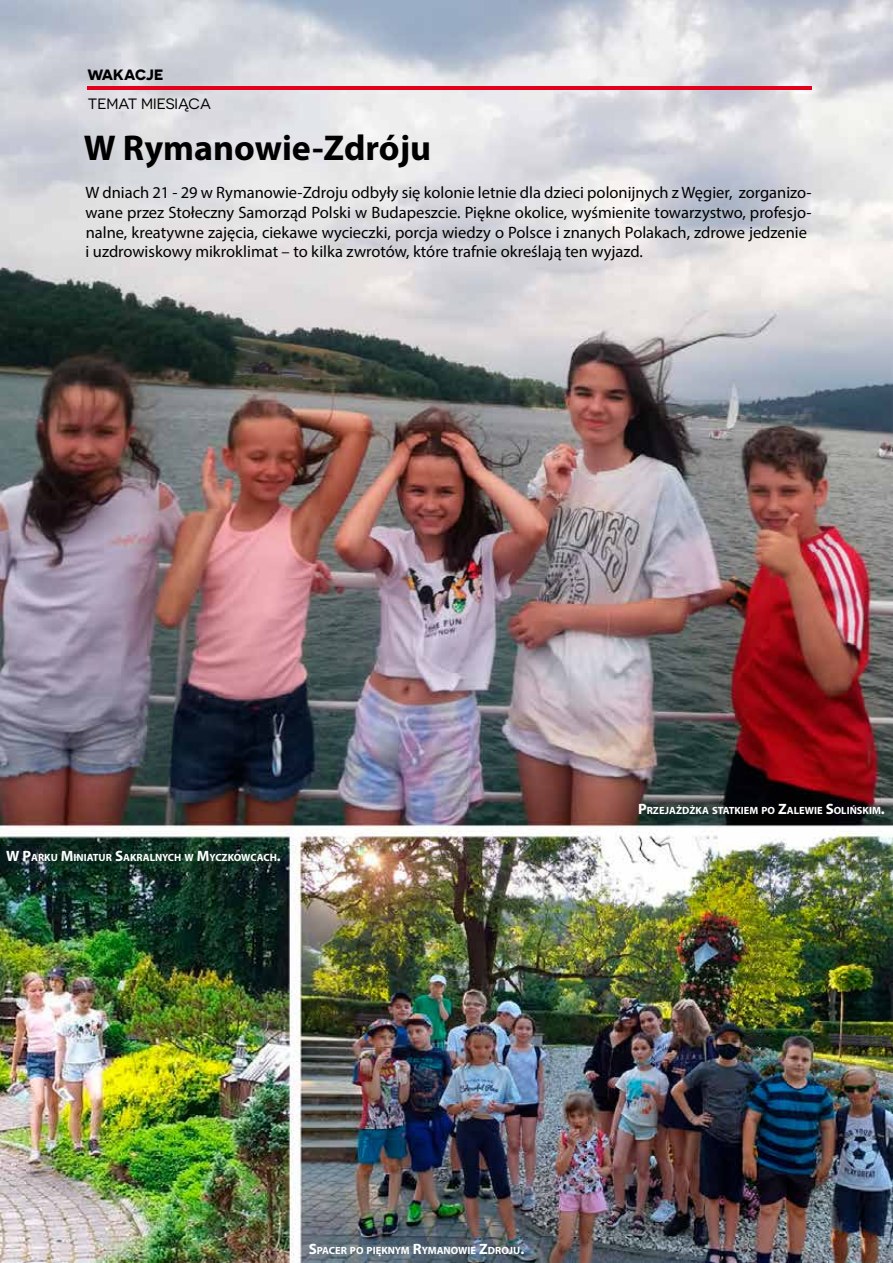
<style>
.page{position:relative;width:893px;height:1263px;background:#fff}
.page>*{position:absolute;margin:0;border:0;box-sizing:border-box;transform-origin:0 0}
.t1{font:700 36px "Myriad Pro";color:#000}
.t2{font:16.5px/19.8px "Myriad Pro";color:#000}
.t3{font:15px "Novecentosanswide";color:#000}
.t4{font:700 15px "Novecentosanswide";color:#000}
.t5{font:700 10.5px "Myriad Pro";color:#fff}
.s1{font-size:15px}
</style>
<div class="page">
<img style="left:0;top:0;width:893px;height:1262px">
<hr style="left:87px;top:87px;width:725px;height:3px;background:#e2001a">
<p class="t4" style="left:87px;top:66px;width:77px">WAKACJE</p>
<p class="t3" style="left:88px;top:95px;width:125px">TEMAT MIESIĄCA</p>
<h1 class="t1" style="left:84px;top:124px;width:349px">W Rymanowie-Zdróju</h1>
<p class="t2" style="left:85px;top:182px;width:728px">W dniach 21 - 29 w Rymanowie-Zdroju odbyły się kolonie letnie dla dzieci polonijnych z Węgier, zorganizo&shy;wane przez Stołeczny Samorząd Polski w Budapeszcie. Piękne okolice, wyśmienite towarzystwo, profesjo&shy;nalne, kreatywne zajęcia, ciekawe wycieczki, porcja wiedzy o Polsce i znanych Polakach, zdrowe jedzenie i uzdrowiskowy mikroklimat – to kilka zwrotów, które trafnie określają ten wyjazd.</p>
<p class="t5" style="left:6px;top:850px;width:276px"><span class="s1">W P</span>ARKU <span class="s1">M</span>INIATUR <span class="s1">S</span>AKRALNYCH W <span class="s1">M</span>YCZKOWCACH<span class="s1">.</span></p>
<p class="t5" style="left:638px;top:804px;width:248px"><span class="s1">P</span>RZEJAŻDŻKA STATKIEM PO <span class="s1">Z</span>ALEWIE <span class="s1">S</span>OLIŃSKIM<span class="s1">.</span></p>
<p class="t5" style="left:309px;top:1244px;width:217px"><span class="s1">S</span>PACER PO PIĘKNYM <span class="s1">R</span>YMANOWIE <span class="s1">Z</span>DROJU<span class="s1">.</span></p>
</div>
